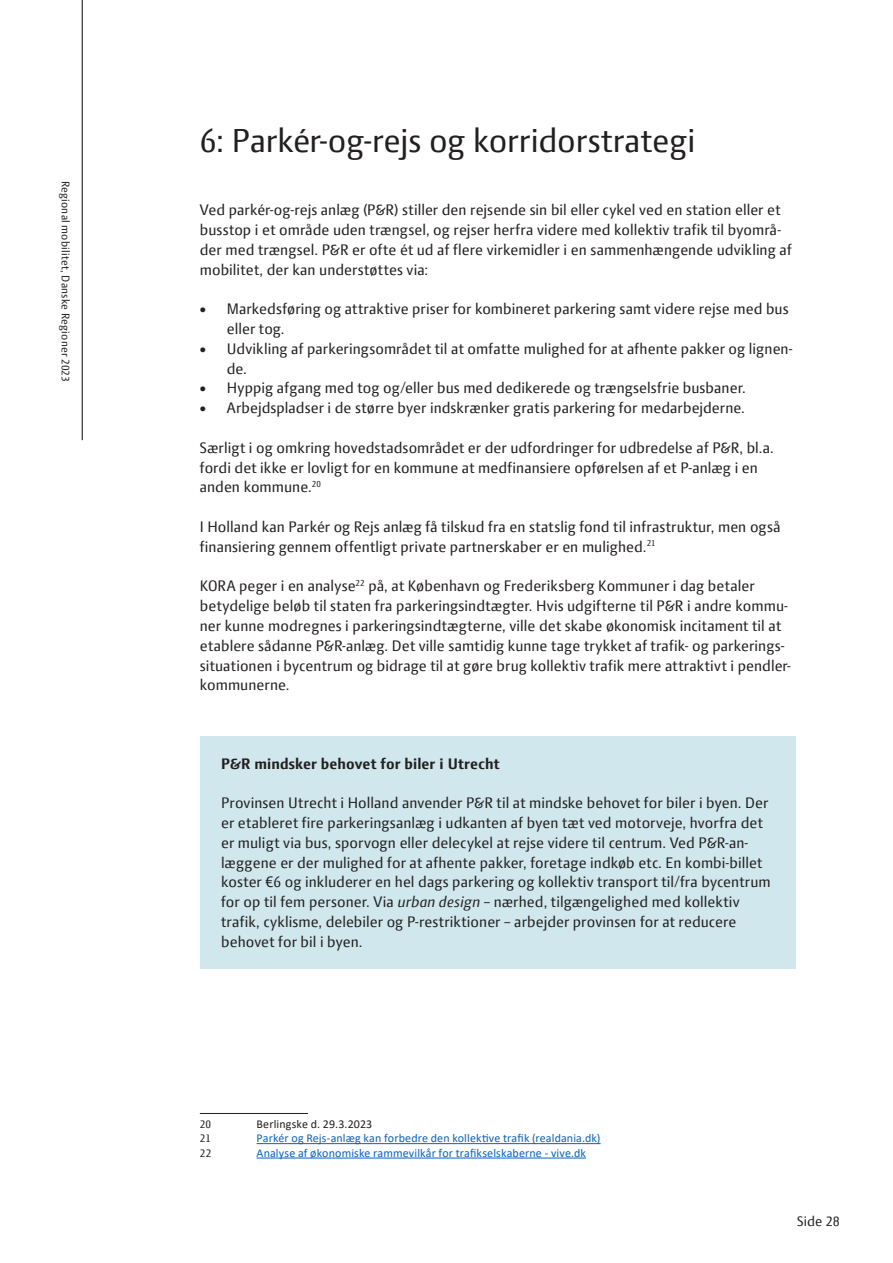
<style>
.page{position:relative;width:893px;height:1263px;background:#fff}
.page>*{position:absolute;margin:0;border:0;box-sizing:border-box;transform-origin:0 0}
._1-10{font:36px "Press Sans";color:#231f20}
.Brød{font:16.5px/19.8px "Press Sans";letter-spacing:.005em;color:#231f20}
._1-10-2{font:16.5px/19.8px "Press Sans";color:#231f20}
.Fed{font:700 16.5px "Press Sans";letter-spacing:.005em;color:#231f20}
.t1{font:15px "Press Sans";letter-spacing:.005em;color:#231f20}
.Footnote_text{font:12px "Calibri";letter-spacing:.01em;color:#0563c1}
.Footnote_text-2{font:12px "Press Sans";letter-spacing:.015em;color:#231f20}
.Footnote_text-3{font:12px "Calibri";letter-spacing:.01em;color:#231f20}
.s1{font-style:italic}
</style>
<div class="page">
<hr style="left:82px;top:0;width:1px;height:440px;background:#000">
<div style="left:200px;top:736px;width:595px;height:232px;background:#d0e8ed"></div>
<hr style="left:200px;top:1113px;width:108px;height:1px;background:#231f20">
<hr style="left:257px;top:1143px;width:344px;height:1px;background:#0563c1">
<hr style="left:257px;top:1158px;width:329px;height:1px;background:#0563c1">
<p class="Footnote_text-2" style="left:72px;top:181px;width:202px;rotate:90deg">Regional mobilitet, Danske Regioner 2023</p>
<p class="_1-10" style="left:200px;top:122px;width:497px">6: Parkér-og-rejs og korridorstrategi</p>
<p class="_1-10-2" style="left:200px;top:202px;width:593px">Ved parkér-og-rejs anlæg (P&amp;R) stiller den rejsende sin bil eller cykel ved en station eller et busstop i et område uden trængsel, og rejser herfra videre med kollektiv trafik til byområ&shy;der med trængsel. P&amp;R er ofte ét ud af flere virkemidler i en sammenhængende udvikling af mobilitet, der kan understøttes via:</p>
<p class="Brød" style="left:227px;top:301px;width:563px;text-indent:-27px">• Markedsføring og attraktive priser for kombineret parkering samt videre rejse med bus eller tog.</p>
<p class="Brød" style="left:227px;top:340px;width:567px;text-indent:-27px">• Udvikling af parkeringsområdet til at omfatte mulighed for at afhente pakker og lignen&shy;de.</p>
<p class="Brød" style="left:200px;top:380px;width:547px">• Hyppig afgang med tog og/eller bus med dedikerede og trængselsfrie busbaner.</p>
<p class="Brød" style="left:200px;top:400px;width:546px">• Arbejdspladser i de større byer indskrænker gratis parkering for medarbejderne.</p>
<p class="Brød" style="left:200px;top:439px;width:575px">Særligt i og omkring hovedstadsområdet er der udfordringer for udbredelse af P&amp;R, bl.a. fordi det ikke er lovligt for en kommune at medfinansiere opførelsen af et P-anlæg i en anden kommune.<sup>20</sup></p>
<p class="Brød" style="left:200px;top:519px;width:582px">I Holland kan Parkér og Rejs anlæg få tilskud fra en statslig fond til infrastruktur, men også finansiering gennem offentligt private partnerskaber er en mulighed.<sup>21</sup></p>
<p class="Brød" style="left:200px;top:578px;width:593px">KORA peger i en analyse<sup>22</sup> på, at København og Frederiksberg Kommuner i dag betaler betydelige beløb til staten fra parkeringsindtægter. Hvis udgifterne til P&amp;R i andre kommu&shy;ner kunne modregnes i parkeringsindtægterne, ville det skabe økonomisk incitament til at etablere sådanne P&amp;R-anlæg. Det ville samtidig kunne tage trykket af trafik- og parkerings&shy;situationen i bycentrum og bidrage til at gøre brug kollektiv trafik mere attraktivt i pendler&shy;kommunerne.</p>
<p class="Fed" style="left:221px;top:755px;width:280px">P&amp;R mindsker behovet for biler i Utrecht</p>
<p class="Brød" style="left:221px;top:795px;width:551px">Provinsen Utrecht i Holland anvender P&amp;R til at mindske behovet for biler i byen. Der er etableret fire parkeringsanlæg i udkanten af byen tæt ved motorveje, hvorfra det er muligt via bus, sporvogn eller delecykel at rejse videre til centrum. Ved P&amp;R-an&shy;læggene er der mulighed for at afhente pakker, foretage indkøb etc. En kombi-billet koster €6 og inkluderer en hel dags parkering og kollektiv transport til/fra bycentrum for op til fem personer. Via <span class="s1">urban design</span> – nærhed, tilgængelighed med kollektiv trafik, cyklisme, delebiler og P-restriktioner – arbejder provinsen for at reducere behovet for bil i byen.</p>
<p class="Footnote_text-2" style="left:200px;top:1118px;width:13px">20</p>
<p class="Footnote_text-3" style="left:257px;top:1115px;width:117px">Berlingske d. 29.3.2023</p>
<p class="Footnote_text-2" style="left:200px;top:1132px;width:13px">21</p>
<p class="Footnote_text" style="left:257px;top:1130px;width:346px">Parkér og Rejs-anlæg kan forbedre den kollektive trafik (realdania.dk)</p>
<p class="Footnote_text-2" style="left:200px;top:1146px;width:13px">22</p>
<p class="Footnote_text" style="left:257px;top:1144px;width:331px">Analyse af økonomiske rammevilkår for trafikselskaberne - vive.dk</p>
<p class="t1" style="left:797px;top:1214px;width:44px">Side 28</p>
</div>
